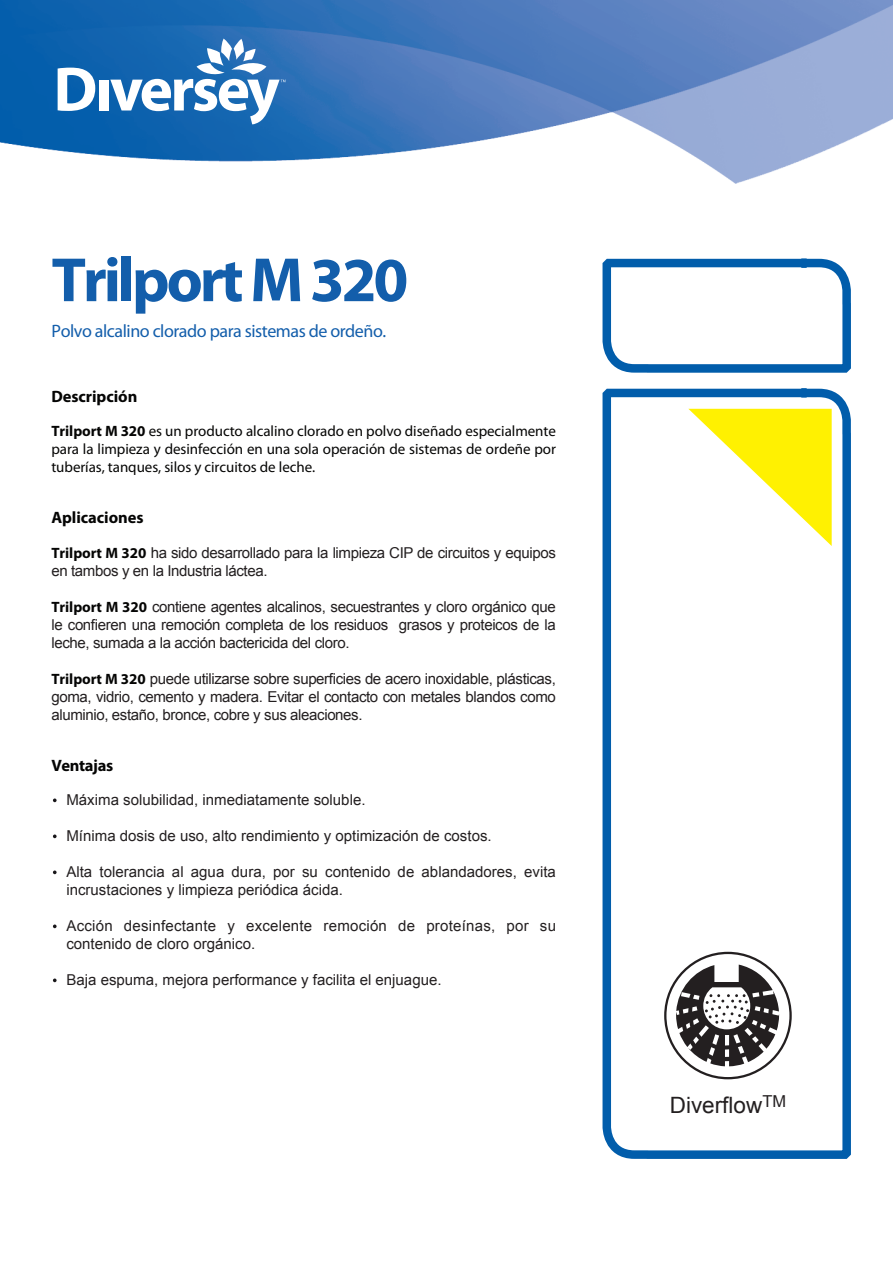
<style>
.page{position:relative;width:893px;height:1263px;background:#fff}
.page>*{position:absolute;margin:0;border:0;box-sizing:border-box;transform-origin:0 0}
.t1{font:700 63px "Myriad Pro";letter-spacing:-.05em;color:#135eab}
.t2{font:22.5px "Arial";color:#231f20}
.t3{font:18px "Myriad Pro";letter-spacing:-.025em;color:#135eab}
.t4{font:700 16.5px "Myriad Pro";letter-spacing:-.005em;color:#050504}
.t5{font:15px/18px "Arial";color:#231f20;text-align:justify}
.t6{font:15px/18px "Myriad Pro";letter-spacing:-.005em;color:#050504;text-align:justify}
.t7{font:15px/18px "Arial";letter-spacing:-.025em;color:#231f20}
.s1{font-weight:700}
.s2{font-family:"Myriad Pro";font-weight:700;color:#050504}
</style>
<div class="page">
<img style="left:0;top:0;width:893px;height:184px">
<svg style="left:58px;top:68px;width:37px;height:43px"></svg>
<div style="left:99px;top:80px;width:9px;height:30px;background:#fff"></div>
<svg style="left:110px;top:39px;width:176px;height:85px"></svg>
<svg style="left:602px;top:388px;width:249px;height:771px"></svg>
<svg style="left:602px;top:258px;width:249px;height:115px"></svg>
<svg style="left:53px;top:834px;width:4px;height:4px"></svg>
<svg style="left:53px;top:924px;width:4px;height:4px"></svg>
<svg style="left:53px;top:978px;width:4px;height:4px"></svg>
<svg style="left:53px;top:870px;width:4px;height:4px"></svg>
<svg style="left:53px;top:798px;width:4px;height:4px"></svg>
<svg style="left:688px;top:409px;width:144px;height:137px"></svg>
<svg style="left:664px;top:952px;width:128px;height:127px"></svg>
<h1 class="t1" style="left:52px;top:239px;width:358px">Trilport M 320</h1>
<p class="t3" style="left:52px;top:320px;width:336px">Polvo alcalino clorado para sistemas de ordeño.</p>
<p class="t4" style="left:51px;top:385px;width:87px">Descripción</p>
<p class="t6" style="left:51px;top:422px;width:506px"><span class="s1">Trilport M 320</span> es un producto alcalino clorado en polvo diseñado especialmente para la limpieza y desinfección en una sola operación de sistemas de ordeñe por tuberías, tanques, silos y circuitos de leche.</p>
<p class="t4" style="left:51px;top:507px;width:94px">Aplicaciones</p>
<p class="t7" style="left:51px;top:544px;width:506px"><span class="s2">Trilport M 320</span> ha sido desarrollado para la limpieza CIP de circuitos y equipos en tambos y en la Industria láctea.</p>
<p class="t5" style="left:51px;top:598px;width:506px"><span class="s2">Trilport M 320</span> contiene agentes alcalinos, secuestrantes y cloro orgánico que le confieren una remoción completa de los residuos grasos y proteicos de la leche, sumada a la acción bactericida del cloro.</p>
<p class="t5" style="left:51px;top:670px;width:506px"><span class="s2">Trilport M 320</span> puede utilizarse sobre superficies de acero inoxidable, plásticas, goma, vidrio, cemento y madera. Evitar el contacto con metales blandos como aluminio, estaño, bronce, cobre y sus aleaciones.</p>
<p class="t4" style="left:51px;top:754px;width:63px">Ventajas</p>
<p class="t5" style="left:66px;top:791px;width:301px">Máxima solubilidad, inmediatamente soluble.</p>
<p class="t5" style="left:66px;top:827px;width:427px">Mínima dosis de uso, alto rendimiento y optimización de costos.</p>
<p class="t5" style="left:66px;top:863px;width:491px">Alta tolerancia al agua dura, por su contenido de ablandadores, evita incrustaciones y limpieza periódica ácida.</p>
<p class="t5" style="left:66px;top:917px;width:491px">Acción desinfectante y excelente remoción de proteínas, por su contenido de cloro orgánico.</p>
<p class="t5" style="left:66px;top:971px;width:377px">Baja espuma, mejora performance y facilita el enjuague.</p>
<h2 class="t2" style="left:670px;top:1090px;width:118px">Diverflow<sup>TM</sup></h2>
</div>
